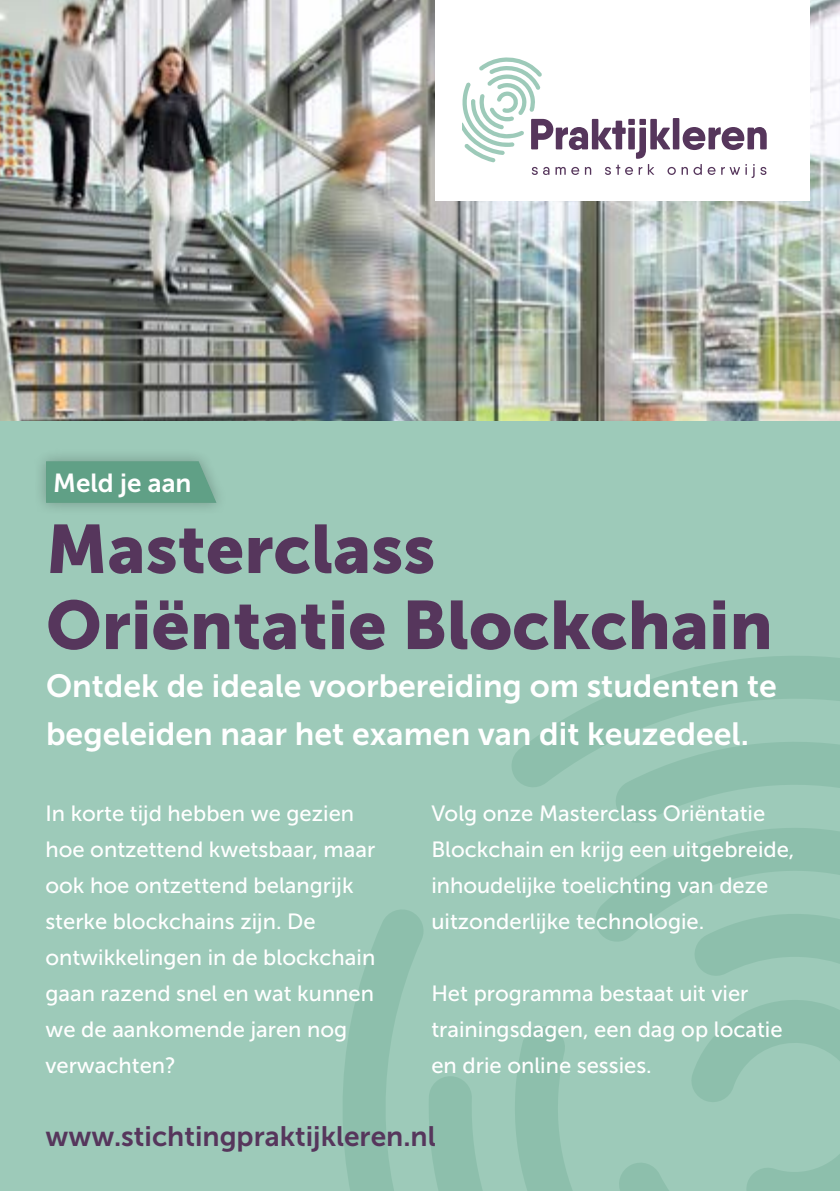
<style>
.page{position:relative;width:840px;height:1191px;background:#fff}
.page>*{position:absolute;margin:0;border:0;box-sizing:border-box;transform-origin:0 0}
.t1{font:68px/76px "Museo Sans 900";color:#56365c}
.t2{font:32px/48px "Museo Sans 700";color:#fff}
.t3{font:28px "Museo Sans 700";color:#56365c}
.t4{font:26px "Museo Sans 700";color:#fff}
.t5{font:22px/36px "Museo Sans 500";color:#fff}
</style>
<div class="page">
<img style="left:0;top:0;width:839px;height:421px">
<div style="left:0;top:421px;width:839px;height:770px;background:#9dcab9"></div>
<svg style="left:612px;top:849px;width:227px;height:57px;fill:#8dbfac"></svg>
<svg style="left:343px;top:906px;width:326px;height:285px"></svg>
<svg style="left:512px;top:656px;width:327px;height:193px"></svg>
<svg style="left:695px;top:914px;width:144px;height:62px;fill:#8dbfac"></svg>
<svg style="left:615px;top:996px;width:224px;height:195px"></svg>
<div style="left:435px;top:0;width:374px;height:200px;background:#fff"></div>
<div style="left:672px;top:118px;width:7px;height:31px;background:#56365c"></div>
<svg style="left:682px;top:127px;width:84px;height:23px"></svg>
<svg style="left:462px;top:57px;width:213px;height:118px"></svg>
<svg style="left:681px;top:167px;width:6px;height:8px"></svg>
<svg style="left:693px;top:164px;width:8px;height:11px"></svg>
<svg style="left:707px;top:167px;width:32px;height:8px"></svg>
<svg style="left:745px;top:164px;width:9px;height:14px"></svg>
<svg style="left:760px;top:167px;width:6px;height:8px"></svg>
<div style="left:33px;top:448px;width:194px;height:68px;background:#000;opacity:.25"></div>
<svg style="left:46px;top:461px;width:170px;height:42px"></svg>
<p class="t4" style="left:53px;top:468px;width:140px">Meld je aan</p>
<h1 class="t1" style="left:46px;top:511px;width:727px">Masterclass<br>Oriëntatie Blockchain</h1>
<h2 class="t2" style="left:46px;top:662px;width:732px">Ontdek de ideale voorbereiding om studenten te begeleiden naar het examen van dit keuzedeel.</h2>
<p class="t5" style="left:45px;top:795px;width:331px">In korte tijd hebben we gezien hoe ontzettend kwetsbaar, maar ook hoe ontzettend belangrijk sterke blockchains zijn. De ontwikkelingen in de blockchain gaan razend snel en wat kunnen we de aankomende jaren nog verwachten?</p>
<p class="t5" style="left:431px;top:795px;width:364px">Volg onze Masterclass Oriëntatie Blockchain en krijg een uitgebreide, inhoudelijke toelichting van deze uitzonderlijke technologie.</p>
<p class="t5" style="left:431px;top:975px;width:352px">Het programma bestaat uit vier trainingsdagen, een dag op locatie en drie online sessies.</p>
<p class="t3" style="left:45px;top:1120px;width:391px">www.stichtingpraktijkleren.nl</p>
</div>
